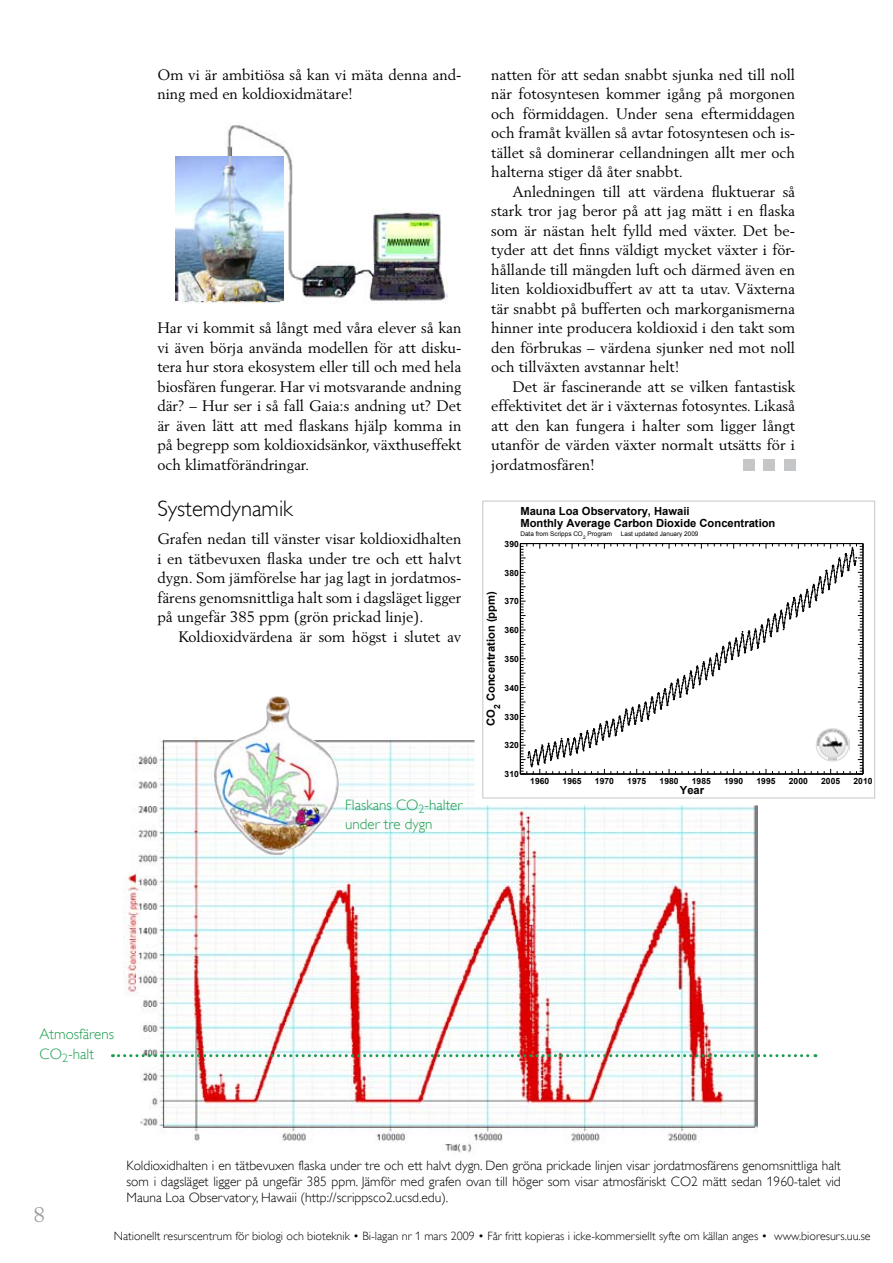
<style>
.page{position:relative;width:893px;height:1263px;background:#fff}
.page>*{position:absolute;margin:0;border:0;box-sizing:border-box;transform-origin:0 0}
.t1{font:300 22.5px "Gill Alt One";color:#000}
.t2{font:21px "Berling";color:#9c9d9f}
.t3{font:15px/19.5px "Berling";color:#000;text-align:justify}
.t4{font:300 15px/19.5px "Gill Alt One";color:#1b9d4e}
.t5{font:300 13.5px/16.2px "Gill Alt One";color:#000;text-align:justify}
.t6{font:300 12px "Gill Alt One";color:#000}
.t7{font:700 11.25px/12px "Arial";color:#000}
.t8{font:700 8.55px "Arial";color:#000}
.t9{font:6.45px "Arial";color:#000}
.t10{font:4.8px "Arial";color:#000}
</style>
<div class="page">
<img style="left:182px;top:125px;width:265px;height:179px">
<img style="left:175px;top:157px;width:108px;height:144px">
<svg style="left:229px;top:157px;width:2px;height:9px"></svg>
<hr style="left:229px;top:176px;width:2px;height:53px;background:#c5c6c8">
<img style="left:123px;top:737px;width:635px;height:416px">
<svg style="left:112px;top:1054px;width:704px;height:3px"></svg>
<img style="left:212px;top:696px;width:128px;height:159px">
<div style="left:475px;top:502px;width:408px;height:303px;background:#fff"></div>
<svg style="left:520px;top:543px;width:344px;height:232px"></svg>
<img style="left:816px;top:728px;width:34px;height:34px">
<div style="left:483px;top:501px;width:392px;height:297px;border:1px solid #c5c6c8"></div>
<div style="left:744px;top:459px;width:11px;height:11px;background:#c5c6c8"></div>
<div style="left:784px;top:459px;width:11px;height:11px;background:#c5c6c8"></div>
<div style="left:764px;top:459px;width:11px;height:11px;background:#c5c6c8"></div>
<p class="t3" style="left:157px;top:64px;width:306px">Om vi är ambitiösa så kan vi mäta denna and&shy;ning med en koldioxidmätare!</p>
<p class="t3" style="left:157px;top:318px;width:306px">Har vi kommit så långt med våra elever så kan vi även börja använda modellen för att disku&shy;tera hur stora ekosystem eller till och med hela biosfären fungerar. Har vi motsvarande andning där? – Hur ser i så fall Gaia:s andning ut? Det är även lätt att med flaskans hjälp komma in på begrepp som koldioxidsänkor, växthuseffekt och klimatförändringar.</p>
<h1 class="t1" style="left:157px;top:495px;width:137px">Systemdynamik</h1>
<p class="t3" style="left:157px;top:529px;width:306px">Grafen nedan till vänster visar koldioxidhalten i en tätbevuxen flaska under tre och ett halvt dygn. Som jämförelse har jag lagt in jordatmos&shy;färens genomsnittliga halt som i dagsläget ligger på ungefär 385 ppm (grön prickad linje).</p>
<p class="t3" style="left:179px;top:626px;width:284px">Koldioxidvärdena är som högst i slutet av</p>
<p class="t4" style="left:345px;top:795px;width:119px">Flaskans CO<sub>2</sub>-halter under tre dygn</p>
<p class="t3" style="left:491px;top:64px;width:306px">natten för att sedan snabbt sjunka ned till noll när fotosyntesen kommer igång på morgonen och förmiddagen. Under sena eftermiddagen och framåt kvällen så avtar fotosyntesen och is&shy;tället så dominerar cellandningen allt mer och halterna stiger då åter snabbt.</p>
<p class="t3" style="left:491px;top:181px;width:306px;text-indent:21px">Anledningen till att värdena fluktuerar så stark tror jag beror på att jag mätt i en flaska som är nästan helt fylld med växter. Det be&shy;tyder att det finns väldigt mycket växter i för&shy;hållande till mängden luft och därmed även en liten koldioxidbuffert av att ta utav. Växterna tär snabbt på bufferten och markorganismerna hinner inte producera koldioxid i den takt som den förbrukas – värdena sjunker ned mot noll och tillväxten avstannar helt!</p>
<p class="t3" style="left:491px;top:376px;width:306px;text-indent:21px">Det är fascinerande att se vilken fantastisk effektivitet det är i växternas fotosyntes. Likaså att den kan fungera i halter som ligger långt utanför de värden växter normalt utsätts för i jordatmosfären!</p>
<p class="t7" style="left:520px;top:505px;width:257px">Mauna Loa Observatory, Hawaii<br>Monthly Average Carbon Dioxide Concentration</p>
<p class="t9" style="left:520px;top:530px;width:64px">Data from Scripps CO</p>
<p class="t10" style="left:583px;top:535px;width:4px">2</p>
<p class="t9" style="left:587px;top:530px;width:26px">Program</p>
<p class="t9" style="left:621px;top:530px;width:79px">Last updated January 2009</p>
<p class="t8" style="left:505px;top:538px;width:16px">390</p>
<p class="t8" style="left:505px;top:567px;width:16px">380</p>
<p class="t7" style="left:485px;top:701px;width:112px;rotate:-90deg">Concentration (ppm)</p>
<p class="t8" style="left:505px;top:596px;width:16px">370</p>
<p class="t8" style="left:505px;top:625px;width:16px">360</p>
<p class="t8" style="left:505px;top:653px;width:16px">350</p>
<p class="t8" style="left:505px;top:682px;width:16px">340</p>
<p class="t8" style="left:492px;top:709px;width:6px;rotate:-90deg">2</p>
<p class="t7" style="left:485px;top:726px;width:18px;rotate:-90deg">CO</p>
<p class="t8" style="left:505px;top:711px;width:16px">330</p>
<p class="t8" style="left:505px;top:740px;width:16px">320</p>
<p class="t8" style="left:505px;top:769px;width:16px">310</p>
<p class="t8" style="left:530px;top:775px;width:20px">1960</p>
<p class="t8" style="left:563px;top:775px;width:20px">1965</p>
<p class="t8" style="left:595px;top:775px;width:20px">1970</p>
<p class="t8" style="left:627px;top:775px;width:20px">1975</p>
<p class="t8" style="left:660px;top:775px;width:20px">1980</p>
<p class="t8" style="left:692px;top:775px;width:20px">1985</p>
<p class="t8" style="left:724px;top:775px;width:20px">1990</p>
<p class="t8" style="left:756px;top:775px;width:20px">1995</p>
<p class="t8" style="left:789px;top:775px;width:20px">2000</p>
<p class="t8" style="left:821px;top:775px;width:20px">2005</p>
<p class="t8" style="left:853px;top:775px;width:20px">2010</p>
<p class="t7" style="left:680px;top:785px;width:26px">Year</p>
<p class="t4" style="left:40px;top:1024px;width:76px">Atmosfärens<br>CO<sub>2</sub>-halt</p>
<h2 class="t2" style="left:34px;top:1202px;width:13px">8</h2>
<p class="t5" style="left:126px;top:1157px;width:716px">Koldioxidhalten i en tätbevuxen flaska under tre och ett halvt dygn. Den gröna prickade linjen visar jordatmosfärens genomsnittliga halt som i dagsläget ligger på ungefär 385 ppm. Jämför med grafen ovan till höger som visar atmosfäriskt CO2 mätt sedan 1960-talet vid Mauna Loa Observatory, Hawaii (http://scrippsco2.ucsd.edu).</p>
<p class="t6" style="left:114px;top:1229px;width:758px">Nationellt resurscentrum för biologi och bioteknik • Bi-lagan nr 1 mars 2009 • Får fritt kopieras i icke-kommersiellt syfte om källan anges • www.bioresurs.uu.se</p>
</div>
